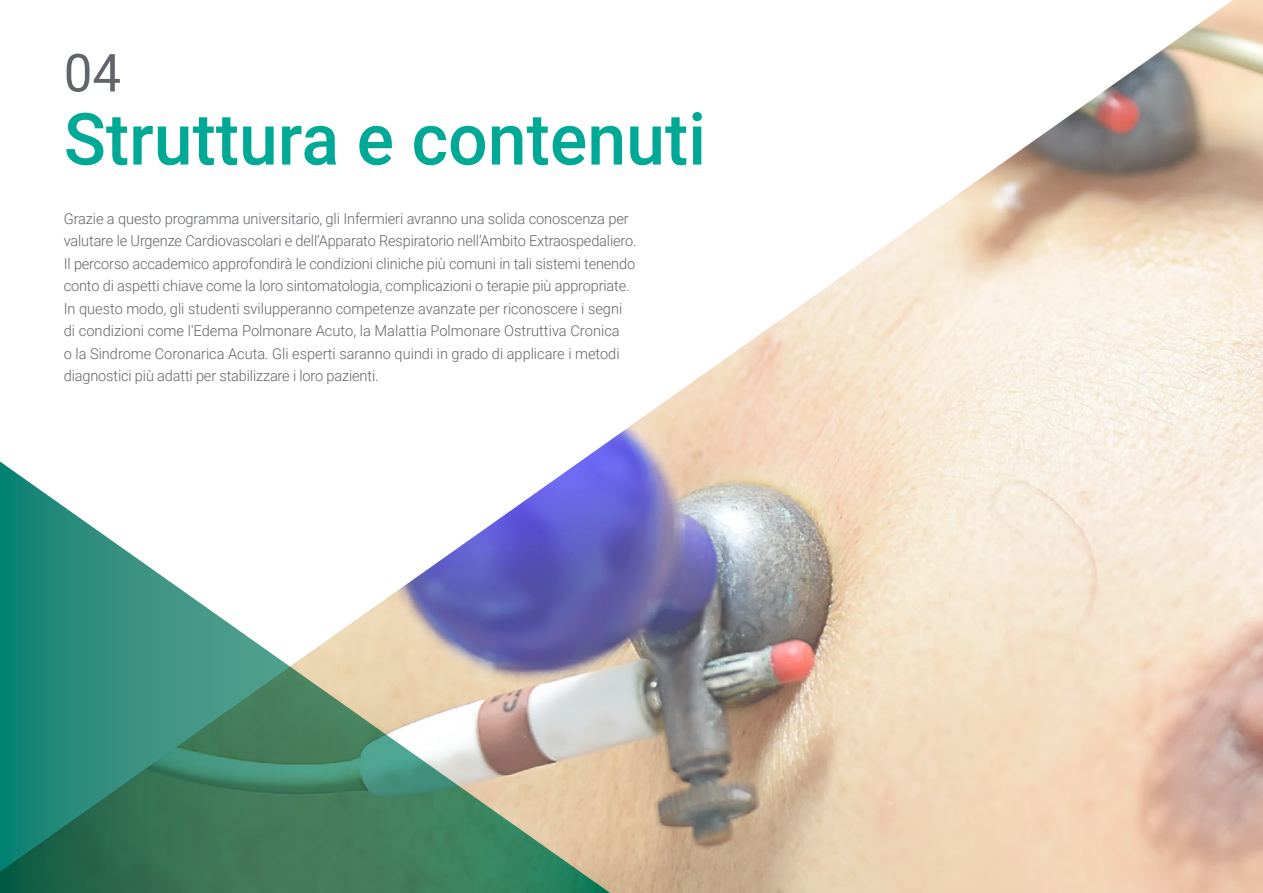
<style>
.page{position:relative;width:1263px;height:893px;background:#fff}
.page>*{position:absolute;margin:0;border:0;box-sizing:border-box;transform-origin:0 0}
.t1{font:500 72px "Roboto";color:#00a996}
.t2{font:52.5px "Roboto";color:#61646a}
.t3{font:300 15px/22.5px "Roboto";letter-spacing:-.01em;color:#61646a}
</style>
<div class="page">
<img style="left:602px;top:0;width:661px;height:893px">
<svg style="left:0;top:446px;width:640px;height:447px"></svg>
<h2 class="t2" style="left:64px;top:36px;width:59px">04</h2>
<h1 class="t1" style="left:64px;top:89px;width:644px">Struttura e contenuti</h1>
<p class="t3" style="left:64px;top:207px;width:574px">Grazie a questo programma universitario, gli Infermieri avranno una solida conoscenza per valutare le Urgenze Cardiovascolari e dell’Apparato Respiratorio nell’Ambito Extraospedaliero.<br>Il percorso accademico approfondirà le condizioni cliniche più comuni in tali sistemi tenendo conto di aspetti chiave come la loro sintomatologia, complicazioni o terapie più appropriate.<br>In questo modo, gli studenti svilupperanno competenze avanzate per riconoscere i segni di condizioni come l'Edema Polmonare Acuto, la Malattia Polmonare Ostruttiva Cronica<br>o la Sindrome Coronarica Acuta. Gli esperti saranno quindi in grado di applicare i metodi diagnostici più adatti per stabilizzare i loro pazienti.</p>
</div>
